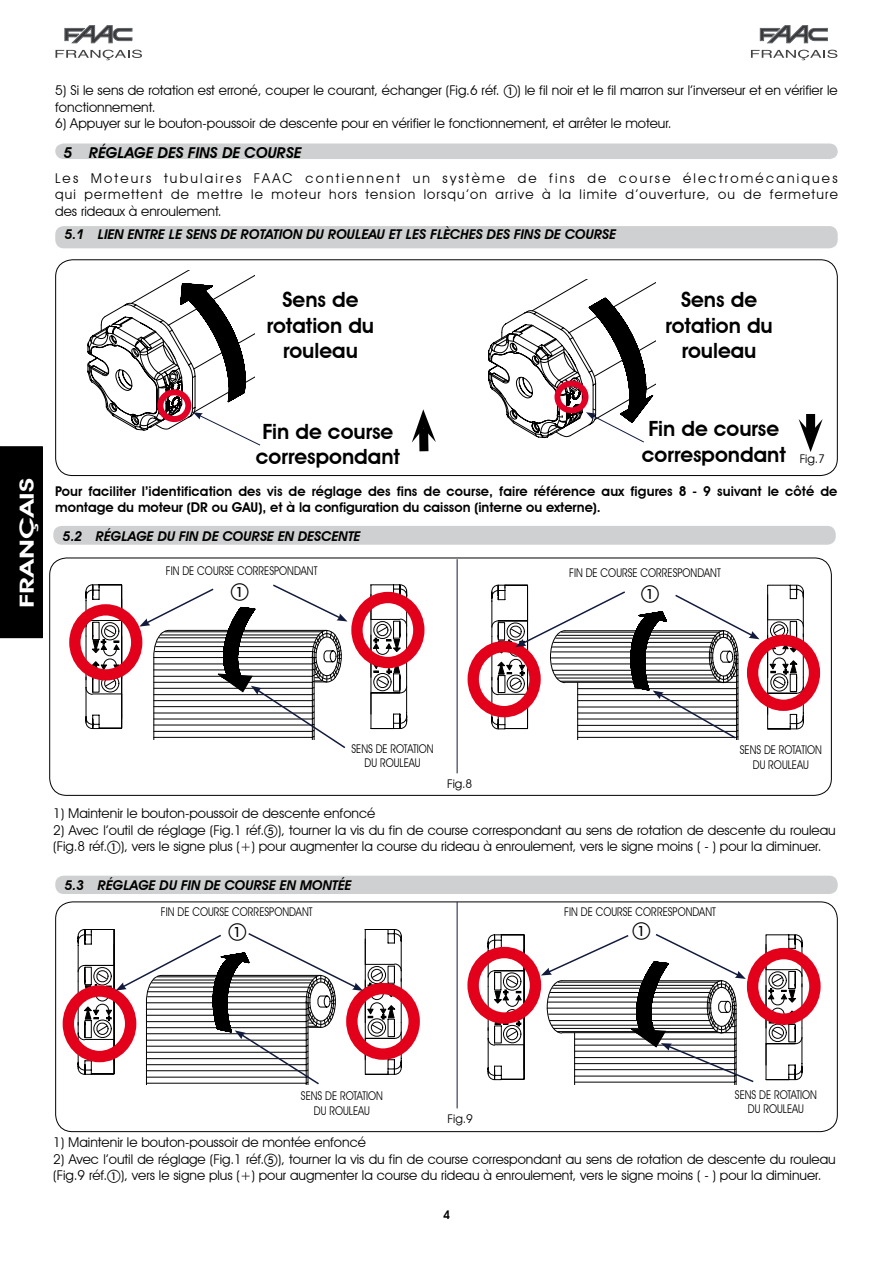
<style>
.page{position:relative;width:893px;height:1263px;background:#fff}
.page>*{position:absolute;margin:0;border:0;box-sizing:border-box;transform-origin:0 0}
.t1{font:600 21px/25.2px "Avant Garde IT Cby BT";color:#000;text-align:center}
.t2{font:600 19.5px "Avant Garde IT Cby BT";color:#fff;scale:1.5 1}
.t3{font:18px "European Pi One";color:#000}
.t4{font:italic 600 15px "Avant Garde IT Cby BT";color:#000}
.t5{font:13.5px/16.5px "Avant Garde IT Cby BT";color:#000}
.t6{font:600 13.5px/16.5px "Avant Garde IT Cby BT";letter-spacing:.005em;color:#000}
.t7{font:italic 600 13.5px "Avant Garde IT Cby BT";color:#000}
.t8{font:12px/14.4px "Avant Garde IT Cby BT";color:#000;text-align:center;scale:.85 1}
.t9{font:12px "Avant Garde IT Cby BT";color:#000}
.s1{font-family:"European Pi One"}
</style>
<div class="page">
<div style="left:55px;top:259px;width:783px;height:217px;border:1px solid #000;border-radius:17px"></div>
<div style="left:806px;top:414px;width:9px;height:19px;background:#000"></div>
<svg style="left:799px;top:419px;width:24px;height:33px"></svg>
<div style="left:419px;top:428px;width:9px;height:23px;background:#000"></div>
<svg style="left:412px;top:409px;width:24px;height:34px"></svg>
<svg style="left:488px;top:280px;width:168px;height:163px"></svg>
<svg style="left:88px;top:270px;width:173px;height:176px"></svg>
<div style="left:468px;top:641px;width:73px;height:76px;border:11px solid #e2001a;border-radius:50%"></div>
<div style="left:747px;top:634px;width:73px;height:77px;border:11px solid #e2001a;border-radius:50%"></div>
<div style="left:63px;top:985px;width:73px;height:77px;border:11px solid #e2001a;border-radius:50%"></div>
<div style="left:346px;top:983px;width:74px;height:77px;border:11px solid #e2001a;border-radius:50%"></div>
<svg style="left:491px;top:584px;width:313px;height:156px"></svg>
<svg style="left:69px;top:584px;width:356px;height:165px"></svg>
<div style="left:49px;top:558px;width:783px;height:238px;border:1px solid #000;border-radius:17px"></div>
<svg style="left:77px;top:929px;width:325px;height:156px"></svg>
<svg style="left:467px;top:934px;width:354px;height:150px"></svg>
<div style="left:55px;top:901px;width:783px;height:231px;border:1px solid #000;border-radius:17px"></div>
<hr style="left:457px;top:902px;width:1px;height:206px;background:#121b3e">
<hr style="left:457px;top:559px;width:1px;height:214px;background:#121b3e">
<svg style="left:65px;top:26px;width:67px;height:17px"></svg>
<svg style="left:56px;top:50px;width:86px;height:10px"></svg>
<svg style="left:760px;top:26px;width:67px;height:17px"></svg>
<svg style="left:751px;top:50px;width:86px;height:10px"></svg>
<div style="left:0;top:447px;width:42px;height:191px;background:#000"></div>
<div style="left:0;top:446px;width:43px;height:192px;border:1px solid #000"></div>
<div style="left:55px;top:144px;width:783px;height:15px;background:#cfd0d1"></div>
<div style="left:55px;top:226px;width:783px;height:22px;background:#cfd0d1;border-radius:9px"></div>
<div style="left:53px;top:526px;width:783px;height:19px;background:#cfd0d1;border-radius:9px"></div>
<div style="left:55px;top:876px;width:783px;height:18px;background:#cfd0d1;border-radius:9px"></div>
<p class="t5" style="left:55px;top:82px;width:784px">5) Si le sens de rotation est erroné, couper le courant, échanger (Fig.6 réf. <span class="s1">A</span>) le fil noir et le fil marron sur l’inverseur et en vérifier le fonctionnement.</p>
<p class="t5" style="left:55px;top:115px;width:618px">6) Appuyer sur le bouton-poussoir de descente pour en vérifier le fonctionnement, et arrêter le moteur.</p>
<p class="t4" style="left:64px;top:144px;width:239px">5 RÉGLAGE DES FINS DE COURSE</p>
<p class="t5" style="left:55px;top:170px;width:784px;text-align:justify">Les Moteurs tubulaires FAAC contiennent un système de fins de course électromécaniques qui permettent de mettre le moteur hors tension lorsqu’on arrive à la limite d’ouverture, ou de fermeture des rideaux à enroulement.</p>
<p class="t7" style="left:65px;top:226px;width:553px">5.1 LIEN ENTRE LE SENS DE ROTATION DU ROULEAU ET LES FLÈCHES DES FINS DE COURSE</p>
<h1 class="t1" style="left:267px;top:287px;width:109px">Sens de rotation du rouleau</h1>
<h1 class="t1" style="left:665px;top:287px;width:109px">Sens de rotation du rouleau</h1>
<h2 class="t2" style="left:15px;top:608px;width:88px;rotate:-90deg">FRANÇAIS</h2>
<h1 class="t1" style="left:256px;top:418px;width:146px">Fin de course correspondant</h1>
<h1 class="t1" style="left:642px;top:416px;width:146px">Fin de course correspondant</h1>
<p class="t9" style="left:800px;top:451px;width:27px">Fig.7</p>
<p class="t6" style="left:55px;top:483px;width:783px">Pour faciliter l’identification des vis de réglage des fins de course, faire référence aux figures 8 - 9 suivant le côté de montage du moteur (DR ou GAU), et à la configuration du caisson (interne ou externe).</p>
<p class="t7" style="left:63px;top:528px;width:299px">5.2 RÉGLAGE DU FIN DE COURSE EN DESCENTE</p>
<p class="t8" style="left:166px;top:563px;width:180px">FIN DE COURSE CORRESPONDANT</p>
<p class="t8" style="left:569px;top:565px;width:180px">FIN DE COURSE CORRESPONDANT</p>
<h3 class="t3" style="left:231px;top:583px;width:19px">A</h3>
<h3 class="t3" style="left:641px;top:584px;width:19px">A</h3>
<p class="t8" style="left:352px;top:741px;width:98px">SENS DE ROTATION<br>DU ROULEAU</p>
<p class="t8" style="left:740px;top:743px;width:98px">SENS DE ROTATION<br>DU ROULEAU</p>
<p class="t9" style="left:447px;top:776px;width:27px">Fig.8</p>
<p class="t5" style="left:53px;top:805px;width:324px">1) Maintenir le bouton-poussoir de descente enfoncé</p>
<p class="t5" style="left:53px;top:821px;width:784px">2) Avec l’outil de réglage (Fig.1 réf.<span class="s1">E</span>), tourner la vis du fin de course correspondant au sens de rotation de descente du rouleau (Fig.8 réf.<span class="s1">A</span>), vers le signe plus (+) pour augmenter la course du rideau à enroulement, vers le signe moins ( - ) pour la diminuer.</p>
<p class="t7" style="left:65px;top:877px;width:288px">5.3 RÉGLAGE DU FIN DE COURSE EN MONTÉE</p>
<p class="t8" style="left:161px;top:905px;width:180px">FIN DE COURSE CORRESPONDANT</p>
<p class="t8" style="left:564px;top:904px;width:180px">FIN DE COURSE CORRESPONDANT</p>
<h3 class="t3" style="left:229px;top:922px;width:19px">A</h3>
<h3 class="t3" style="left:633px;top:921px;width:19px">A</h3>
<p class="t8" style="left:301px;top:1089px;width:98px">SENS DE ROTATION<br>DU ROULEAU</p>
<p class="t8" style="left:735px;top:1087px;width:98px">SENS DE ROTATION<br>DU ROULEAU</p>
<p class="t9" style="left:448px;top:1112px;width:27px">Fig.9</p>
<p class="t5" style="left:53px;top:1134px;width:314px">1) Maintenir le bouton-poussoir de montée enfoncé</p>
<p class="t5" style="left:53px;top:1151px;width:784px">2) Avec l’outil de réglage (Fig.1 réf.<span class="s1">E</span>), tourner la vis du fin de course correspondant au sens de rotation de descente du rouleau (Fig.9 réf.<span class="s1">A</span>), vers le signe plus (+) pour augmenter la course du rideau à enroulement, vers le signe moins ( - ) pour la diminuer.</p>
</div>
